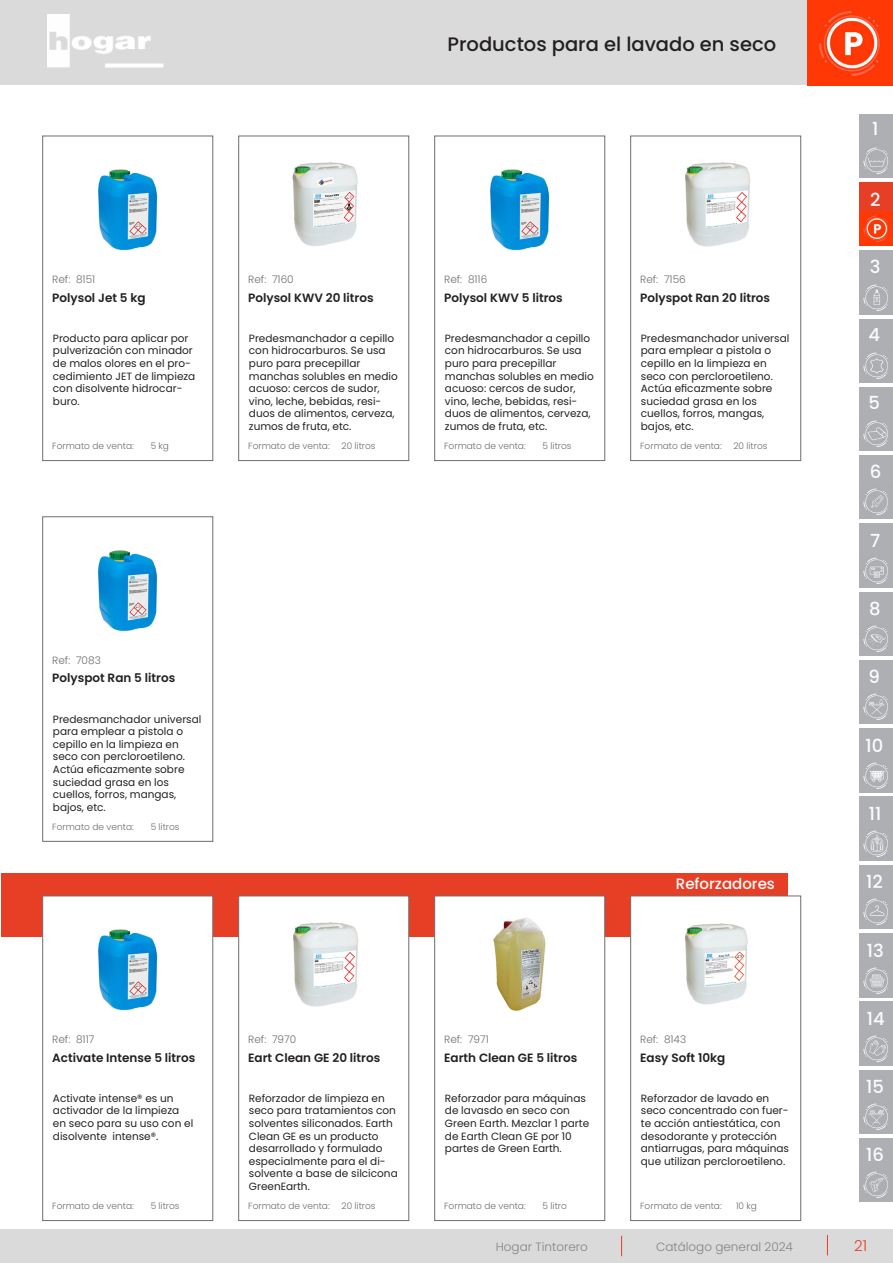
<style>
.page{position:relative;width:893px;height:1263px;background:#fff}
.page>*{position:absolute;margin:0;border:0;box-sizing:border-box;transform-origin:0 0}
.t1{font:500 19.5px "Poppins";color:#231f20}
.t2{font:500 18px "Poppins";color:#fbfbfb}
.t3{font:500 15px "Poppins";color:#fff}
.t4{font:300 15px "Poppins";color:#e73f25}
.t5{font:600 12px "Poppins";color:#231f20}
.t6{font:300 12px "Poppins";color:#838383}
.t7{font:10.5px/12.6px "Poppins";color:#231f20}
.t8{font:300 10.5px "Poppins";color:#6c6d70}
.t9{font:300 9px "Poppins";color:#6c6d70}
</style>
<div class="page">
<div style="left:1px;top:0;width:830px;height:84px;background:#dadada"></div>
<img style="left:48px;top:14px;width:115px;height:53px">
<hr style="left:0;top:1229px;width:1px;height:34px;background:#dadada">
<svg style="left:0;top:0;width:1px;height:85px"></svg>
<div style="left:1px;top:1229px;width:892px;height:34px;background:#dadada"></div>
<svg style="left:827px;top:1235px;width:1px;height:20px"></svg>
<svg style="left:621px;top:1236px;width:1px;height:20px"></svg>
<img style="left:808px;top:0;width:85px;height:85px">
<div style="left:859px;top:114px;width:34px;height:30px;background:#aeafb3"></div>
<img style="left:859px;top:348px;width:34px;height:34px">
<div style="left:859px;top:182px;width:34px;height:30px;background:#e73f25"></div>
<img style="left:859px;top:280px;width:34px;height:34px">
<div style="left:859px;top:250px;width:34px;height:30px;background:#aeafb3"></div>
<img style="left:859px;top:212px;width:34px;height:34px">
<div style="left:859px;top:319px;width:34px;height:29px;background:#aeafb3"></div>
<img style="left:859px;top:417px;width:34px;height:34px">
<div style="left:859px;top:387px;width:34px;height:30px;background:#aeafb3"></div>
<img style="left:859px;top:485px;width:34px;height:34px">
<div style="left:859px;top:455px;width:34px;height:30px;background:#aeafb3"></div>
<img style="left:859px;top:553px;width:34px;height:34px">
<div style="left:859px;top:523px;width:34px;height:30px;background:#aeafb3"></div>
<img style="left:859px;top:621px;width:34px;height:34px">
<div style="left:859px;top:592px;width:34px;height:29px;background:#aeafb3"></div>
<img style="left:859px;top:690px;width:34px;height:34px">
<div style="left:859px;top:660px;width:34px;height:30px;background:#aeafb3"></div>
<img style="left:859px;top:758px;width:34px;height:34px">
<div style="left:859px;top:728px;width:34px;height:30px;background:#aeafb3"></div>
<img style="left:859px;top:826px;width:34px;height:34px">
<div style="left:859px;top:796px;width:34px;height:30px;background:#aeafb3"></div>
<img style="left:859px;top:895px;width:34px;height:34px">
<div style="left:859px;top:865px;width:34px;height:30px;background:#aeafb3"></div>
<img style="left:859px;top:963px;width:34px;height:34px">
<div style="left:859px;top:933px;width:34px;height:30px;background:#aeafb3"></div>
<img style="left:859px;top:1031px;width:34px;height:34px">
<div style="left:859px;top:1001px;width:34px;height:30px;background:#aeafb3"></div>
<img style="left:859px;top:1099px;width:34px;height:34px">
<div style="left:859px;top:1070px;width:34px;height:29px;background:#aeafb3"></div>
<img style="left:859px;top:1167px;width:34px;height:34px">
<div style="left:859px;top:1138px;width:34px;height:29px;background:#aeafb3"></div>
<img style="left:859px;top:144px;width:34px;height:34px">
<div style="left:1px;top:873px;width:787px;height:64px;background:#e73f25"></div>
<div style="left:43px;top:136px;width:170px;height:325px;border:1px solid #6c6d70"></div>
<img style="left:98px;top:169px;width:60px;height:82px">
<div style="left:238px;top:136px;width:171px;height:325px;border:1px solid #6c6d70"></div>
<img style="left:292px;top:162px;width:66px;height:84px">
<div style="left:434px;top:136px;width:171px;height:325px;border:1px solid #6c6d70"></div>
<img style="left:490px;top:169px;width:60px;height:82px">
<div style="left:630px;top:136px;width:171px;height:325px;border:1px solid #6c6d70"></div>
<img style="left:685px;top:162px;width:66px;height:85px">
<div style="left:43px;top:516px;width:170px;height:325px;border:1px solid #6c6d70"></div>
<img style="left:98px;top:550px;width:60px;height:81px">
<div style="left:43px;top:896px;width:170px;height:325px;background:#fff;border:1px solid #6c6d70"></div>
<img style="left:98px;top:929px;width:60px;height:82px">
<div style="left:238px;top:896px;width:171px;height:325px;background:#fff;border:1px solid #6c6d70"></div>
<img style="left:293px;top:922px;width:66px;height:85px">
<div style="left:434px;top:896px;width:171px;height:325px;background:#fff;border:1px solid #6c6d70"></div>
<img style="left:493px;top:918px;width:53px;height:93px">
<div style="left:630px;top:896px;width:171px;height:325px;background:#fff;border:1px solid #6c6d70"></div>
<img style="left:685px;top:923px;width:63px;height:82px">
<h1 class="t1" style="left:448px;top:33px;width:330px">Productos para el lavado en seco</h1>
<p class="t8" style="left:52px;top:274px;width:20px">Ref:</p>
<p class="t8" style="left:272px;top:274px;width:23px">7160</p>
<p class="t5" style="left:248px;top:291px;width:127px">Polysol KWV 20 litros</p>
<p class="t7" style="left:249px;top:332px;width:150px">Predesmanchador a cepillo con hidrocarburos. Se usa puro para precepillar manchas solubles en medio acuoso: cercos de sudor, vino, leche, bebidas, resi&shy;duos de alimentos, cerveza, zumos de fruta, etc.</p>
<p class="t9" style="left:248px;top:441px;width:83px">Formato de venta:</p>
<p class="t9" style="left:342px;top:441px;width:35px">20 litros</p>
<p class="t8" style="left:248px;top:274px;width:20px">Ref:</p>
<p class="t8" style="left:468px;top:274px;width:21px">8116</p>
<p class="t5" style="left:444px;top:291px;width:120px">Polysol KWV 5 litros</p>
<p class="t7" style="left:445px;top:332px;width:150px">Predesmanchador a cepillo con hidrocarburos. Se usa puro para precepillar manchas solubles en medio acuoso: cercos de sudor, vino, leche, bebidas, resi&shy;duos de alimentos, cerveza, zumos de fruta, etc.</p>
<p class="t9" style="left:444px;top:441px;width:83px">Formato de venta:</p>
<p class="t9" style="left:543px;top:441px;width:30px">5 litros</p>
<p class="t8" style="left:444px;top:274px;width:20px">Ref:</p>
<p class="t8" style="left:664px;top:274px;width:23px">7156</p>
<p class="t5" style="left:640px;top:291px;width:131px">Polyspot Ran 20 litros</p>
<p class="t7" style="left:641px;top:332px;width:150px">Predesmanchador universal para emplear a pistola o cepillo en la limpieza en seco con percloroetileno.<br>Actúa eficazmente sobre suciedad grasa en los cuellos, forros, mangas, bajos, etc.</p>
<p class="t9" style="left:640px;top:441px;width:83px">Formato de venta:</p>
<p class="t9" style="left:733px;top:441px;width:35px">20 litros</p>
<p class="t8" style="left:640px;top:274px;width:20px">Ref:</p>
<p class="t8" style="left:76px;top:274px;width:21px">8151</p>
<p class="t5" style="left:52px;top:291px;width:95px">Polysol Jet 5 kg</p>
<p class="t7" style="left:53px;top:332px;width:144px">Producto para aplicar por pulverización con minador de malos olores en el pro&shy;cedimiento JET de limpieza con disolvente hidrocar&shy;buro.</p>
<p class="t9" style="left:52px;top:441px;width:83px">Formato de venta:</p>
<p class="t9" style="left:151px;top:441px;width:20px">5 kg</p>
<p class="t8" style="left:52px;top:654px;width:20px">Ref:</p>
<p class="t8" style="left:76px;top:654px;width:26px">7083</p>
<p class="t5" style="left:52px;top:671px;width:124px">Polyspot Ran 5 litros</p>
<p class="t7" style="left:53px;top:713px;width:150px">Predesmanchador universal para emplear a pistola o cepillo en la limpieza en seco con percloroetileno.<br>Actúa eficazmente sobre suciedad grasa en los cuellos, forros, mangas, bajos, etc.</p>
<p class="t9" style="left:52px;top:821px;width:83px">Formato de venta:</p>
<p class="t9" style="left:151px;top:821px;width:30px">5 litros</p>
<p class="t3" style="left:676px;top:875px;width:101px">Reforzadores</p>
<p class="t8" style="left:52px;top:1034px;width:20px">Ref:</p>
<p class="t8" style="left:272px;top:1034px;width:26px">7970</p>
<p class="t5" style="left:248px;top:1050px;width:134px">Eart Clean GE 20 litros</p>
<p class="t7" style="left:249px;top:1092px;width:150px">Reforzador de limpieza en seco para tratamientos con solventes siliconados. Earth<br>Clean GE es un producto desarrollado y formulado especialmente para el di&shy;solvente a base de silcicona<br>GreenEarth.</p>
<p class="t9" style="left:248px;top:1201px;width:83px">Formato de venta:</p>
<p class="t9" style="left:342px;top:1201px;width:35px">20 litros</p>
<p class="t8" style="left:248px;top:1034px;width:20px">Ref:</p>
<p class="t8" style="left:468px;top:1034px;width:22px">7971</p>
<p class="t5" style="left:444px;top:1050px;width:135px">Earth Clean GE 5 litros</p>
<p class="t7" style="left:445px;top:1092px;width:146px">Reforzador para máquinas de lavasdo en seco con<br>Green Earth. Mezclar 1 parte de Earth Clean GE por 10 partes de Green Earth.</p>
<p class="t8" style="left:444px;top:1034px;width:20px">Ref:</p>
<p class="t8" style="left:664px;top:1034px;width:24px">8143</p>
<p class="t5" style="left:640px;top:1050px;width:87px">Easy Soft 10kg</p>
<p class="t7" style="left:641px;top:1092px;width:150px">Reforzador de lavado en seco concentrado con fuer&shy;te acción antiestática, con desodorante y protección antiarrugas, para máquinas que utilizan percloroetileno.</p>
<p class="t9" style="left:640px;top:1201px;width:83px">Formato de venta:</p>
<p class="t9" style="left:736px;top:1201px;width:22px">10 kg</p>
<p class="t8" style="left:640px;top:1034px;width:20px">Ref:</p>
<p class="t8" style="left:76px;top:1034px;width:20px">8117</p>
<p class="t5" style="left:52px;top:1050px;width:145px">Activate Intense 5 litros</p>
<p class="t7" style="left:53px;top:1092px;width:142px">Activate intense® es un activador de la limpieza en seco para su uso con el disolvente intense®.</p>
<p class="t9" style="left:52px;top:1201px;width:83px">Formato de venta:</p>
<p class="t9" style="left:151px;top:1201px;width:30px">5 litros</p>
<p class="t9" style="left:444px;top:1201px;width:83px">Formato de venta:</p>
<p class="t9" style="left:543px;top:1201px;width:26px">5 litro</p>
<h2 class="t2" style="left:872px;top:119px;width:8px">1</h2>
<h2 class="t2" style="left:870px;top:189px;width:12px">2</h2>
<h2 class="t2" style="left:870px;top:256px;width:12px">3</h2>
<h2 class="t2" style="left:869px;top:324px;width:13px">4</h2>
<h2 class="t2" style="left:869px;top:393px;width:13px">5</h2>
<h2 class="t2" style="left:870px;top:461px;width:13px">6</h2>
<h2 class="t2" style="left:870px;top:530px;width:12px">7</h2>
<h2 class="t2" style="left:869px;top:598px;width:13px">8</h2>
<h2 class="t2" style="left:869px;top:666px;width:13px">9</h2>
<h2 class="t2" style="left:865px;top:735px;width:19px">10</h2>
<h2 class="t2" style="left:869px;top:803px;width:14px">11</h2>
<h2 class="t2" style="left:866px;top:871px;width:18px">12</h2>
<h2 class="t2" style="left:867px;top:940px;width:18px">13</h2>
<h2 class="t2" style="left:867px;top:1008px;width:19px">14</h2>
<h2 class="t2" style="left:866px;top:1076px;width:19px">15</h2>
<h2 class="t2" style="left:866px;top:1144px;width:19px">16</h2>
<p class="t6" style="left:496px;top:1240px;width:94px">Hogar Tintorero</p>
<p class="t6" style="left:656px;top:1240px;width:138px">Catálogo general 2024</p>
<h3 class="t4" style="left:854px;top:1237px;width:14px">21</h3>
</div>
